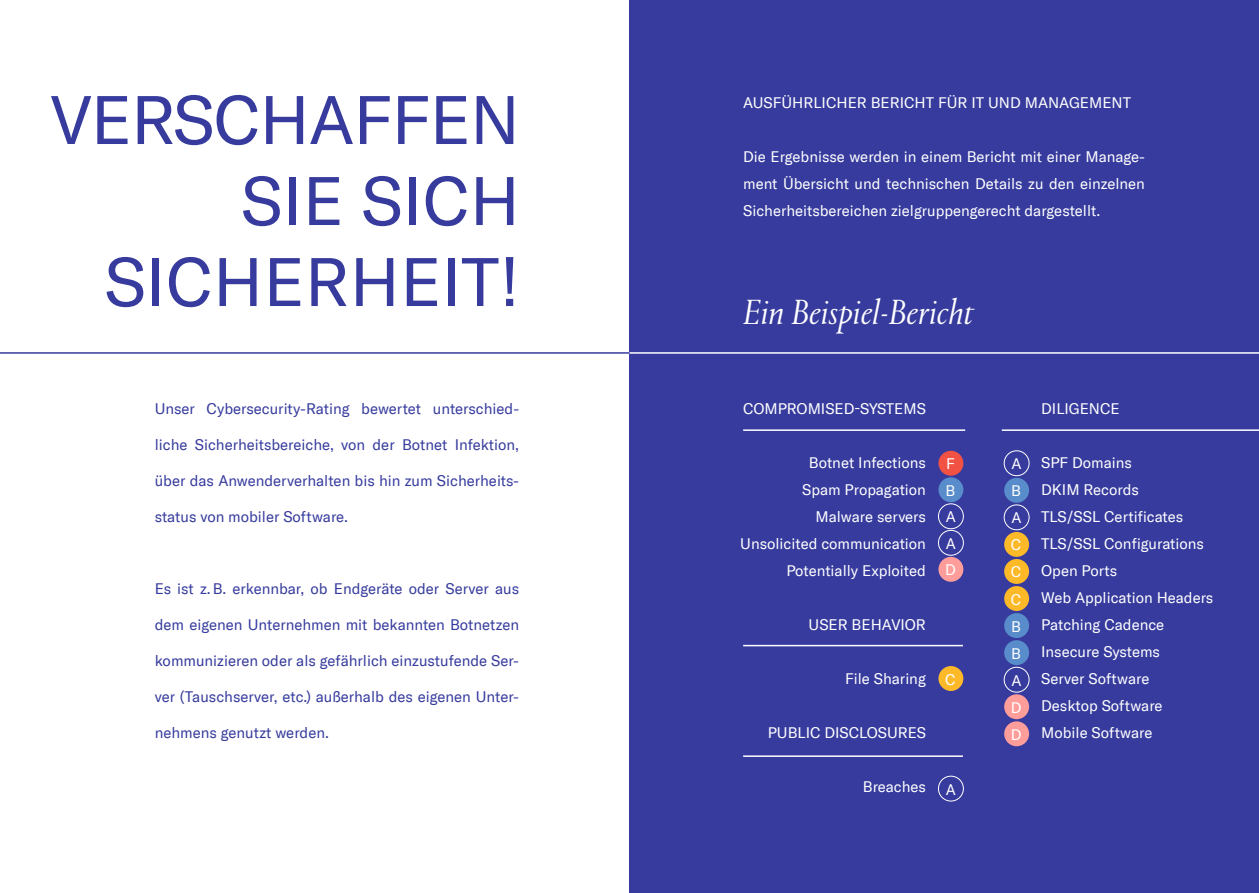
<style>
.page{position:relative;width:1259px;height:893px;background:#fff}
.page>*{position:absolute;margin:0;border:0;box-sizing:border-box;transform-origin:0 0}
.t1{font:67.5px/81px "GT America";color:#363b9d;text-align:right}
.t2{font:italic 300 36px "Portrait TT";color:#fff}
.t3{font:15px/27px "GT America";color:#fff}
.t4{font:15px "GT America";color:#363b9d}
</style>
<div class="page">
<div style="left:629px;top:0;width:630px;height:893px;background:#363b9d"></div>
<hr style="left:0;top:352px;width:629px;height:2px;background:#363b9d">
<hr style="left:629px;top:352px;width:630px;height:2px;background:#fff">
<hr style="left:743px;top:429px;width:222px;height:2px;background:#fff">
<hr style="left:1001px;top:429px;width:258px;height:2px;background:#fff">
<hr style="left:743px;top:645px;width:220px;height:1px;background:#fff">
<hr style="left:743px;top:755px;width:220px;height:2px;background:#fff">
<div style="left:938px;top:451px;width:25px;height:25px;background:#f25243;border-radius:50%"></div>
<div style="left:1003px;top:450px;width:26px;height:26px;border:1px solid #fff;border-radius:50%"></div>
<div style="left:1004px;top:586px;width:25px;height:25px;background:#feb929;border-radius:50%"></div>
<div style="left:938px;top:477px;width:25px;height:25px;background:#588cca;border-radius:50%"></div>
<div style="left:1004px;top:478px;width:25px;height:25px;background:#588cca;border-radius:50%"></div>
<div style="left:1004px;top:613px;width:25px;height:25px;background:#588cca;border-radius:50%"></div>
<div style="left:938px;top:503px;width:25px;height:26px;border:1px solid #fff;border-radius:50%"></div>
<div style="left:1003px;top:504px;width:26px;height:26px;border:1px solid #fff;border-radius:50%"></div>
<div style="left:1004px;top:640px;width:25px;height:25px;background:#588cca;border-radius:50%"></div>
<div style="left:938px;top:530px;width:25px;height:26px;border:1px solid #fff;border-radius:50%"></div>
<div style="left:1004px;top:532px;width:25px;height:25px;background:#feb929;border-radius:50%"></div>
<div style="left:1003px;top:667px;width:26px;height:25px;border:1px solid #fff;border-radius:50%"></div>
<div style="left:938px;top:557px;width:25px;height:25px;background:#ff9d9a;border-radius:50%"></div>
<div style="left:1004px;top:559px;width:25px;height:25px;background:#feb929;border-radius:50%"></div>
<div style="left:1004px;top:694px;width:25px;height:25px;background:#ff9d9a;border-radius:50%"></div>
<div style="left:1004px;top:721px;width:25px;height:25px;background:#ff9d9a;border-radius:50%"></div>
<div style="left:938px;top:666px;width:25px;height:25px;background:#feb929;border-radius:50%"></div>
<div style="left:938px;top:776px;width:25px;height:25px;border:1px solid #fff;border-radius:50%"></div>
<h1 class="t1" style="left:51px;top:80px;width:471px">VERSCHAFFEN<br>SIE SICH<br>SICHERHEIT!</h1>
<p class="t4" style="left:155px;top:400px;width:366px">Unser Cybersecurity-Rating bewertet unterschied-</p>
<p class="t4" style="left:155px;top:436px;width:366px">liche Sicherheitsbereiche, von der Botnet Infektion,</p>
<p class="t4" style="left:155px;top:472px;width:366px">über das Anwenderverhalten bis hin zum Sicherheits-</p>
<p class="t4" style="left:155px;top:508px;width:195px">status von mobiler Software.</p>
<p class="t4" style="left:155px;top:580px;width:366px">Es ist z. B. erkennbar, ob Endgeräte oder Server aus</p>
<p class="t4" style="left:155px;top:616px;width:366px">dem eigenen Unternehmen mit bekannten Botnetzen</p>
<p class="t4" style="left:155px;top:652px;width:366px">kommunizieren oder als gefährlich einzustufende Ser-</p>
<p class="t4" style="left:155px;top:688px;width:366px">ver (Tauschserver, etc.) außerhalb des eigenen Unter-</p>
<p class="t4" style="left:155px;top:724px;width:176px">nehmens genutzt werden.</p>
<p class="t3" style="left:743px;top:89px;width:389px">AUSFÜHRLICHER BERICHT FÜR IT UND MANAGEMENT</p>
<p class="t3" style="left:743px;top:143px;width:403px;text-align:justify">Die Ergebnisse werden in einem Bericht mit einer Manage&shy;ment Übersicht und technischen Details zu den einzelnen Sicherheitsbereichen zielgruppengerecht dargestellt.</p>
<h2 class="t2" style="left:743px;top:288px;width:232px">Ein Beispiel-Bericht</h2>
<p class="t3" style="left:743px;top:395px;width:184px">COMPROMISED-SYSTEMS</p>
<p class="t3" style="left:1041px;top:395px;width:80px">DILIGENCE</p>
<p class="t3" style="left:740px;top:449px;width:187px;text-align:right">Botnet Infections<br>Spam Propagation<br>Malware servers<br>Unsolicited communication<br>Potentially Exploited</p>
<p class="t3" style="left:808px;top:611px;width:119px">USER BEHAVIOR</p>
<p class="t3" style="left:845px;top:665px;width:82px">File Sharing</p>
<p class="t3" style="left:767px;top:719px;width:160px">PUBLIC DISCLOSURES</p>
<p class="t3" style="left:946px;top:450px;width:10px">F</p>
<p class="t3" style="left:1011px;top:450px;width:12px">A</p>
<p class="t3" style="left:945px;top:477px;width:11px">B</p>
<p class="t3" style="left:1011px;top:477px;width:11px">B</p>
<p class="t3" style="left:945px;top:503px;width:12px">A</p>
<p class="t3" style="left:1011px;top:505px;width:12px">A</p>
<p class="t3" style="left:945px;top:530px;width:12px">A</p>
<p class="t3" style="left:1011px;top:532px;width:12px">C</p>
<p class="t3" style="left:945px;top:557px;width:12px">D</p>
<p class="t3" style="left:1011px;top:559px;width:12px">C</p>
<p class="t3" style="left:1011px;top:586px;width:12px">C</p>
<p class="t3" style="left:1011px;top:613px;width:11px">B</p>
<p class="t3" style="left:945px;top:666px;width:12px">C</p>
<p class="t3" style="left:1011px;top:640px;width:11px">B</p>
<p class="t3" style="left:1011px;top:667px;width:12px">A</p>
<p class="t3" style="left:1010px;top:694px;width:12px">D<br>D</p>
<p class="t3" style="left:1041px;top:449px;width:174px">SPF Domains<br>DKIM Records<br>TLS/SSL Certificates<br>TLS/SSL Configurations<br>Open Ports<br>Web Application Headers<br>Patching Cadence<br>Insecure Systems<br>Server Software<br>Desktop Software<br>Mobile Software</p>
<p class="t3" style="left:863px;top:773px;width:65px">Breaches</p>
<p class="t3" style="left:945px;top:776px;width:12px">A</p>
</div>
